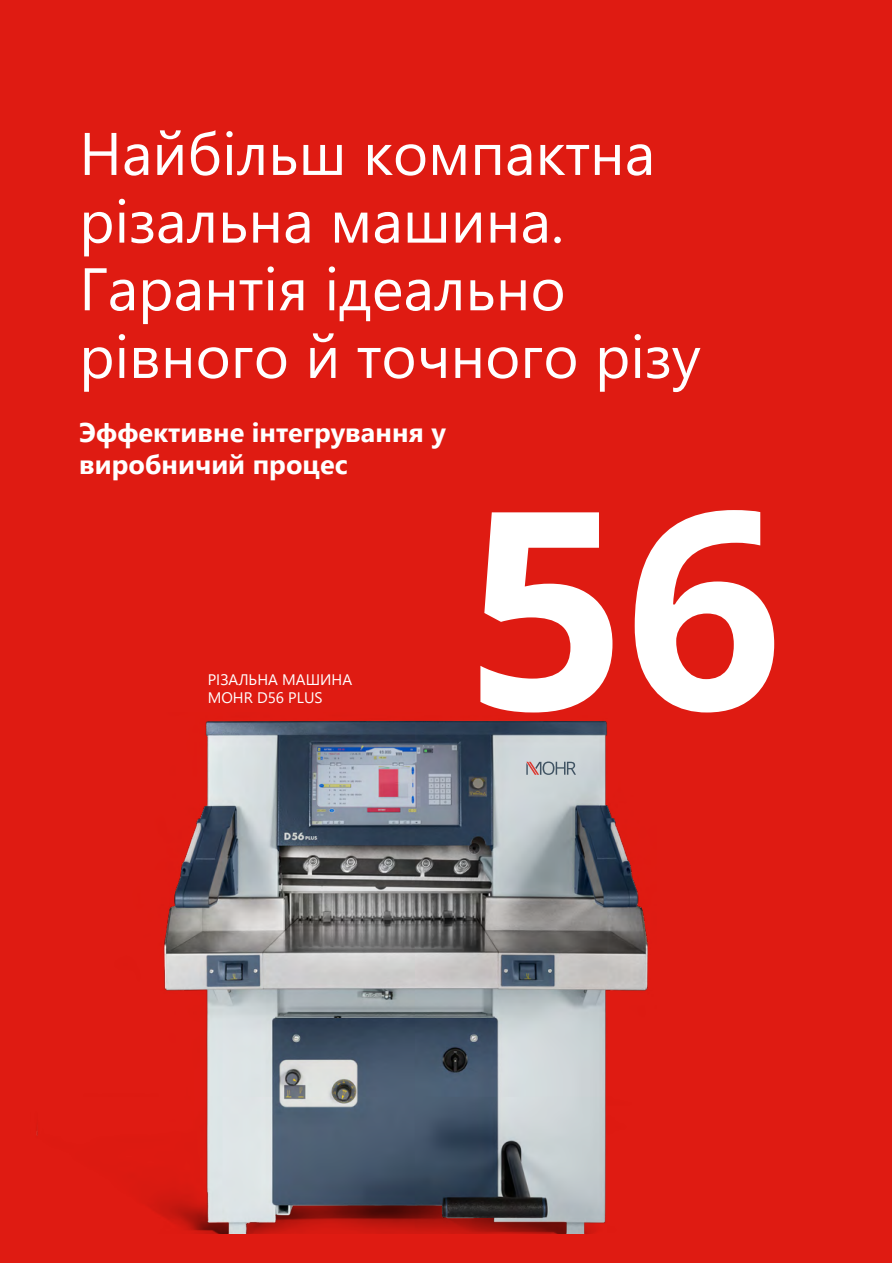
<style>
.page{position:relative;width:895px;height:1263px;background:#fff}
.page>*{position:absolute;margin:0;border:0;box-sizing:border-box;transform-origin:0 0}
.t1{font:700 276.6px "Open Sans";color:#fff}
.t2{font:60px/67.7px "Segoe UI";color:#fff}
.t3{font:700 27px/32.4px "Segoe UI";color:#fff}
.t4{font:15.15px/18.3px "Segoe UI";color:#fff}
</style>
<div class="page">
<div style="left:0;top:0;width:891px;height:1263px;background:#df1b12"></div>
<img style="left:36px;top:720px;width:612px;height:513px">
<svg style="left:526px;top:761px;width:49px;height:14px"></svg>
<p class="t2" style="left:79px;top:114px;width:622px">Найбільш компактна різальна машина.<br>Гарантія ідеально рівного й точного різу</p>
<p class="t3" style="left:79px;top:414px;width:368px">Эффективне інтегрування у виробничий процес</p>
<p class="t4" style="left:208px;top:669px;width:146px">РІЗАЛЬНА МАШИНА<br>MOHR D56 PLUS</p>
<h1 class="t1" style="left:466px;top:414px;width:317px">56</h1>
</div>
